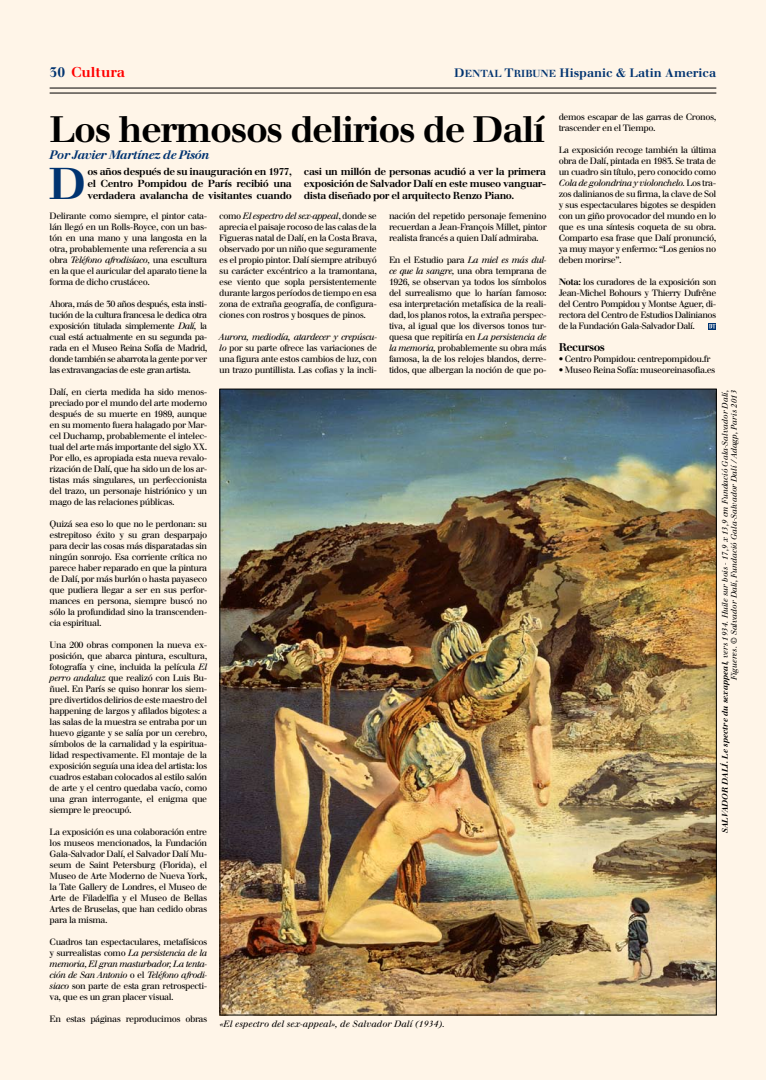
<style>
.page{position:relative;width:766px;height:1080px;background:#fff}
.page>*{position:absolute;margin:0;border:0;box-sizing:border-box;transform-origin:0 0}
.t1{font:700 43.6px "Walbaum";color:#003370}
.t2{font:700 36px "Walbaum";letter-spacing:-.04em;color:#000}
.t3{font:700 14px "Walbaum";color:#f00}
.t4{font:700 12px "Walbaum";color:#003370}
.t5{font:italic 700 12px "Walbaum";letter-spacing:-.05em;color:#003370}
.t6{font:700 11px "Walbaum";letter-spacing:-.05em;color:#000}
.t7{font:700 10px/12px "Walbaum";letter-spacing:-.04em;color:#000;text-align:justify}
.t8{font:9px/11px "Walbaum";letter-spacing:-.05em;color:#000;text-align:justify}
.t9{font:italic 9px "Walbaum";color:#000}
.t10{font:italic 8px/9px "Walbaum";color:#000;text-align:right}
.s1{color:#003370}
.s2{font-size:10px}
.s3{font-style:italic}
.s4{font-weight:700}
</style>
<div class="page">
<div style="left:0;top:0;width:765px;height:1080px;background:#fff5e8"></div>
<hr style="left:50px;top:88px;width:666px;height:1px;background:#000">
<hr style="left:50px;top:93px;width:666px;height:1px;background:#000">
<svg style="left:708px;top:323px;width:7px;height:6px"></svg>
<svg style="left:708px;top:324px;width:7px;height:4px"></svg>
<img style="left:222px;top:391px;width:492px;height:622px">
<h3 class="t3" style="left:50px;top:63px;width:77px"><span class="s1">30</span> Cultura</h3>
<h3 class="t4" style="left:454px;top:65px;width:263px">D<span class="s2">ENTAL</span> T<span class="s2">RIBUNE</span> Hispanic &amp; Latin America</h3>
<h2 class="t2" style="left:50px;top:107px;width:497px">Los hermosos delirios de Dalí</h2>
<h1 class="t1" style="left:48px;top:157px;width:39px">D</h1>
<p class="t7" style="left:88px;top:166px;width:206px">os años después de su inauguración en 1977, el Centro Pompidou de París recibió una verdadera avalancha de visitantes cuando</p>
<p class="t7" style="left:304px;top:166px;width:244px">casi un millón de personas acudió a ver la primera exposición de Salvador Dalí en este museo vanguar&shy;dista diseñado por el arquitecto Renzo Piano.</p>
<h3 class="t5" style="left:50px;top:147px;width:162px">Por Javier Martínez de Pisón</h3>
<p class="t8" style="left:50px;top:211px;width:159px">Delirante como siempre, el pintor cata&shy;lán llegó en un Rolls-Royce, con un bas&shy;tón en una mano y una langosta en la otra, probablemente una referencia a su obra <span class="s3">Teléfono afrodisíaco,</span> una escultura en la que el auricular del aparato tiene la forma de dicho crustáceo.</p>
<p class="t8" style="left:50px;top:299px;width:159px">Ahora, más de 30 años después, esta insti&shy;tución de la cultura francesa le dedica otra exposición titulada simplemente <span class="s3">Dalí,</span> la cual está actualmente en su segunda pa&shy;rada en el Museo Reina Sofía de Madrid, donde también se abarrota la gente por ver las extravangacias de este gran artista.</p>
<p class="t8" style="left:50px;top:387px;width:159px">Dalí, en cierta medida ha sido menos&shy;preciado por el mundo del arte moderno después de su muerte en 1989, aunque en su momento fuera halagado por Mar&shy;cel Duchamp, probablemente el intelec&shy;tual del arte más importante del siglo XX.<br>Por ello, es apropiada esta nueva revalo&shy;rización de Dalí, que ha sido un de los ar&shy;tistas más singulares, un perfeccionista del trazo, un personaje histriónico y un mago de las relaciones públicas.</p>
<p class="t8" style="left:50px;top:519px;width:159px">Quizá sea eso lo que no le perdonan: su estrepitoso éxito y su gran desparpajo para decir las cosas más disparatadas sin ningún sonrojo. Esa corriente crítica no parece haber reparado en que la pintura de Dalí, por más burlón o hasta payaseco que pudiera llegar a ser en sus perfor&shy;mances en persona, siempre buscó no sólo la profundidad sino la transcenden&shy;cia espiritual.</p>
<p class="t8" style="left:50px;top:640px;width:159px">Una 200 obras componen la nueva ex&shy;posición, que abarca pintura, escultura, fotografía y cine, incluida la película <span class="s3">El perro andaluz</span> que realizó con Luis Bu&shy;ñuel. En París se quiso honrar los siem&shy;pre divertidos delirios de este maestro del happening de largos y afilados bigotes: a las salas de la muestra se entraba por un huevo gigante y se salía por un cerebro, símbolos de la carnalidad y la espiritua&shy;lidad respectivamente. El montaje de la exposición seguía una idea del artista: los cuadros estaban colocados al estilo salón de arte y el centro quedaba vacío, como una gran interrogante, el enigma que siempre le preocupó.</p>
<p class="t8" style="left:50px;top:827px;width:159px">La exposición es una colaboración entre los museos mencionados, la Fundación Gala-Salvador Dalí, el Salvador Dalí Mu&shy;seum de Saint Petersburg (Florida), el Museo de Arte Moderno de Nueva York, la Tate Gallery de Londres, el Museo de Arte de Filadelfia y el Museo de Bellas Artes de Bruselas, que han cedido obras para la misma.</p>
<p class="t8" style="left:50px;top:937px;width:159px">Cuadros tan espectaculares, metafísicos y surrealistas como <span class="s3">La persistencia de la memoria, El gran masturbador, La tenta&shy;ción de San Antonio</span> o el <span class="s3">Teléfono afrodi&shy;siaco</span> son parte de esta gran retrospecti&shy;va, que es un gran placer visual.</p>
<p class="t8" style="left:50px;top:1014px;width:159px">En estas páginas reproducimos obras</p>
<p class="t8" style="left:219px;top:211px;width:159px">como <span class="s3">El espectro del sex-appeal</span>, donde se aprecia el paisaje rocoso de las calas de la Figueras natal de Dalí, en la Costa Brava, observado por un niño que seguramente es el propio pintor. Dalí siempre atribuyó su carácter excéntrico a la tramontana, ese viento que sopla persistentemente durante largos períodos de tiempo en esa zona de extraña geografía, de configura&shy;ciones con rostros y bosques de pinos.</p>
<p class="t8" style="left:219px;top:331px;width:159px"><span class="s3">Aurora, mediodía, atardecer y crepúscu&shy;lo</span> por su parte ofrece las variaciones de una figura ante estos cambios de luz, con un trazo puntillista. Las cofias y la incli-</p>
<p class="t8" style="left:389px;top:210px;width:159px">nación del repetido personaje femenino recuerdan a Jean-François Millet, pintor realista francés a quien Dalí admiraba.</p>
<p class="t8" style="left:389px;top:254px;width:159px">En el Estudio para <span class="s3">La miel es más dul&shy;ce que la sangre,</span> una obra temprana de 1926, se observan ya todos los símbolos del surrealismo que lo harían famoso: esa interpretación metafísica de la reali&shy;dad, los planos rotos, la extraña perspec&shy;tiva, al igual que los diversos tonos tur&shy;quesa que repitiría en <span class="s3">La persistencia de la memoria,</span> probablemente su obra más famosa, la de los relojes blandos, derre&shy;tidos, que albergan la noción de que po-</p>
<p class="t9" style="left:220px;top:1019px;width:226px">«El espectro del sex-appeal», de Salvador Dalí (1934).</p>
<p class="t8" style="left:558px;top:112px;width:159px">demos escapar de las garras de Cronos, trascender en el Tiempo.</p>
<p class="t8" style="left:558px;top:145px;width:159px">La exposición recoge también la última obra de Dalí, pintada en 1983. Se trata de un cuadro sin título, pero conocido como <span class="s3">Cola de golondrina y violonchelo.</span> Los tra&shy;zos dalinianos de su firma, la clave de Sol y sus espectaculares bigotes se despiden con un giño provocador del mundo en lo que es una síntesis coqueta de su obra.<br>Comparto esa frase que Dalí pronunció, ya muy mayor y enfermo: “Los genios no deben morirse”.</p>
<p class="t8" style="left:558px;top:277px;width:159px"><span class="s4">Nota:</span> los curadores de la exposición son Jean-Michel Bohours y Thierry Dufrêne del Centro Pompidou y Montse Aguer, di&shy;rectora del Centro de Estudios Dalinianos de la Fundación Gala-Salvador Dalí.</p>
<p class="t6" style="left:558px;top:341px;width:48px">Recursos</p>
<p class="t8" style="left:558px;top:354px;width:153px">• Centro Pompidou: centrepompidou.fr</p>
<p class="t8" style="left:558px;top:365px;width:158px">• Museo Reina Sofía: museoreinasofia.es</p>
<p class="t10" style="left:720px;top:833px;width:445px;rotate:-90deg"><span class="s4">SALVADOR DALÍ. Le spectre du sexappeal</span>, vers 1934. Huile sur bois - 17,9 x 13,9 cm Fundació Gala-Salvador Dalí,<br>Figueres. © Salvador Dalí, Fundació Gala-Salvador Dalí / Adagp, Paris 2013</p>
</div>
